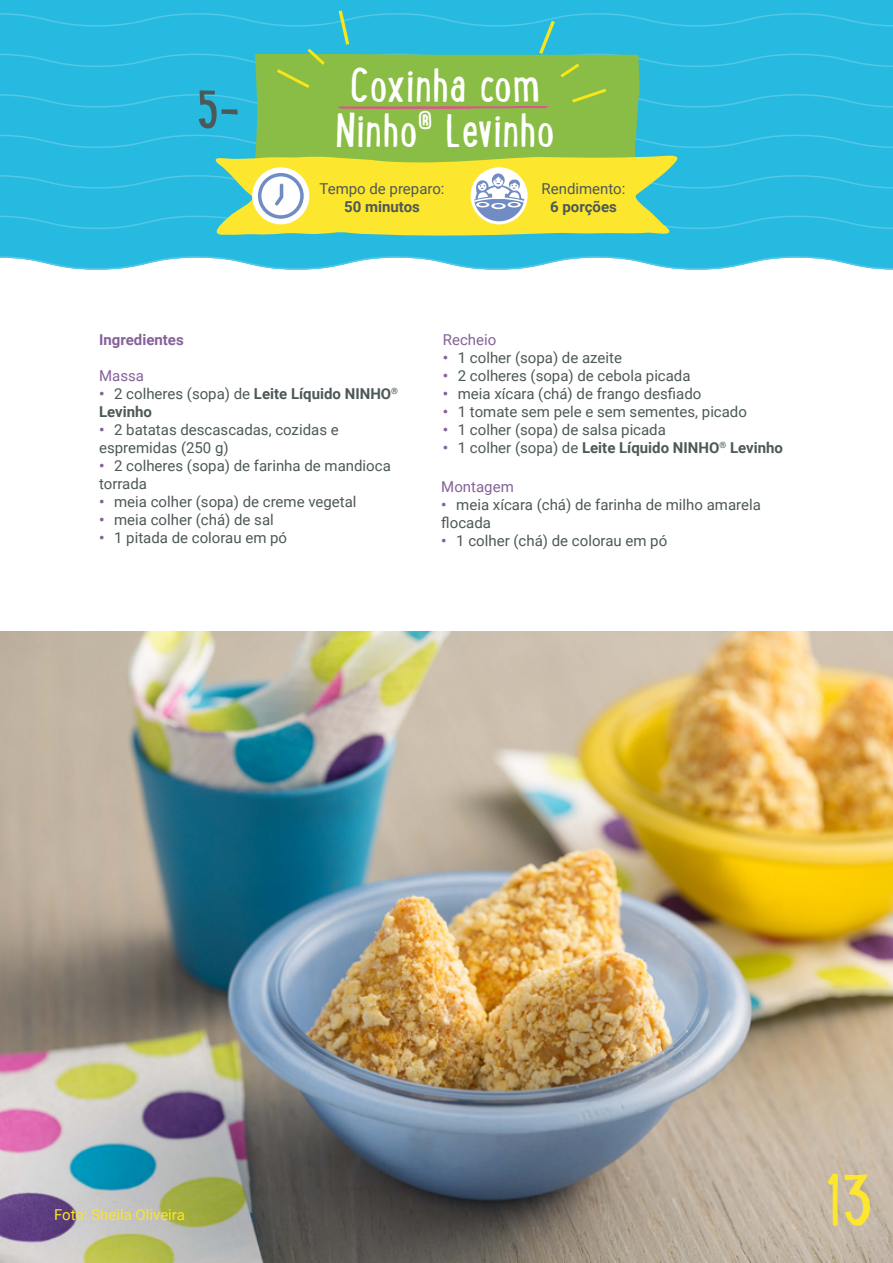
<style>
.page{position:relative;width:893px;height:1263px;background:#fff}
.page>*{position:absolute;margin:0;border:0;box-sizing:border-box;transform-origin:0 0}
.t1{font:72px "Lunch Box";color:#fce62e}
.t2{font:54px "Lunch Box";color:#4d5858}
.t3{font:48px/45px "Lunch Box";color:#fff;text-align:center}
.t4{font:15px/18px "Roboto";color:#4d5858}
.t5{font:700 15px/18px "Roboto";color:#4d5858}
.t6{font:15px "Roboto";color:#866199}
.t7{font:15px "Roboto";color:#fce524}
.t8{font:700 15px "Roboto";color:#866199}
.s1{color:#866199}
.s2{font-weight:400}
.s3{font-weight:700;color:#866199}
</style>
<div class="page">
<div style="left:0;top:0;width:893px;height:256px;background:#26bae0"></div>
<svg style="left:0;top:135px;width:893px;height:13px"></svg>
<svg style="left:0;top:256px;width:893px;height:14px"></svg>
<div style="left:253px;top:109px;width:387px;height:46px;background:#8abd45"></div>
<svg style="left:0;top:155px;width:893px;height:82px"></svg>
<svg style="left:0;top:10px;width:893px;height:99px"></svg>
<img style="left:0;top:631px;width:893px;height:632px">
<h2 class="t2" style="left:196px;top:80px;width:45px">5-</h2>
<h3 class="t3" style="left:335px;top:62px;width:222px">Coxinha com<br>Ninho<sup>®</sup> Levinho</h3>
<p class="t4" style="left:319px;top:179px;width:127px">Tempo de preparo:</p>
<p class="t5" style="left:344px;top:197px;width:77px">50 minutos</p>
<p class="t4" style="left:542px;top:179px;width:85px">Rendimento:</p>
<p class="t5" style="left:550px;top:197px;width:68px">6 porções</p>
<p class="t8" style="left:99px;top:329px;width:86px">Ingredientes</p>
<p class="t6" style="left:99px;top:365px;width:46px">Massa</p>
<p class="t5" style="left:99px;top:384px;width:300px"><span class="s1">•</span> <span class="s2">2 colheres (sopa) de</span> Leite Líquido NINHO<sup>®<br></sup>Levinho</p>
<p class="t4" style="left:99px;top:420px;width:241px"><span class="s3">•</span> 2 batatas descascadas, cozidas e espremidas (250 g)</p>
<p class="t4" style="left:99px;top:456px;width:293px"><span class="s3">•</span> 2 colheres (sopa) de farinha de mandioca torrada</p>
<p class="t4" style="left:99px;top:492px;width:259px"><span class="s3">•</span> meia colher (sopa) de creme vegetal</p>
<p class="t4" style="left:99px;top:510px;width:176px"><span class="s3">•</span> meia colher (chá) de sal</p>
<p class="t4" style="left:99px;top:528px;width:190px"><span class="s3">•</span> 1 pitada de colorau em pó</p>
<p class="t6" style="left:443px;top:329px;width:55px">Recheio</p>
<p class="t4" style="left:443px;top:348px;width:181px"><span class="s3">•</span> 1 colher (sopa) de azeite</p>
<p class="t4" style="left:443px;top:366px;width:249px"><span class="s3">•</span> 2 colheres (sopa) de cebola picada</p>
<p class="t4" style="left:443px;top:384px;width:260px"><span class="s3">•</span> meia xícara (chá) de frango desfiado</p>
<p class="t4" style="left:443px;top:402px;width:306px"><span class="s3">•</span> 1 tomate sem pele e sem sementes, picado</p>
<p class="t4" style="left:443px;top:420px;width:225px"><span class="s3">•</span> 1 colher (sopa) de salsa picada</p>
<p class="t5" style="left:443px;top:438px;width:342px"><span class="s1">•</span> <span class="s2">1 colher (sopa) de</span> Leite Líquido NINHO<sup>®</sup> Levinho</p>
<p class="t6" style="left:441px;top:476px;width:74px">Montagem</p>
<p class="t4" style="left:441px;top:495px;width:321px"><span class="s3">•</span> meia xícara (chá) de farinha de milho amarela flocada</p>
<p class="t4" style="left:441px;top:531px;width:227px"><span class="s3">•</span> 1 colher (chá) de colorau em pó</p>
<p class="t7" style="left:54px;top:1204px;width:132px">Foto: Sheila Oliveira</p>
<h1 class="t1" style="left:826px;top:1161px;width:49px">13</h1>
</div>
